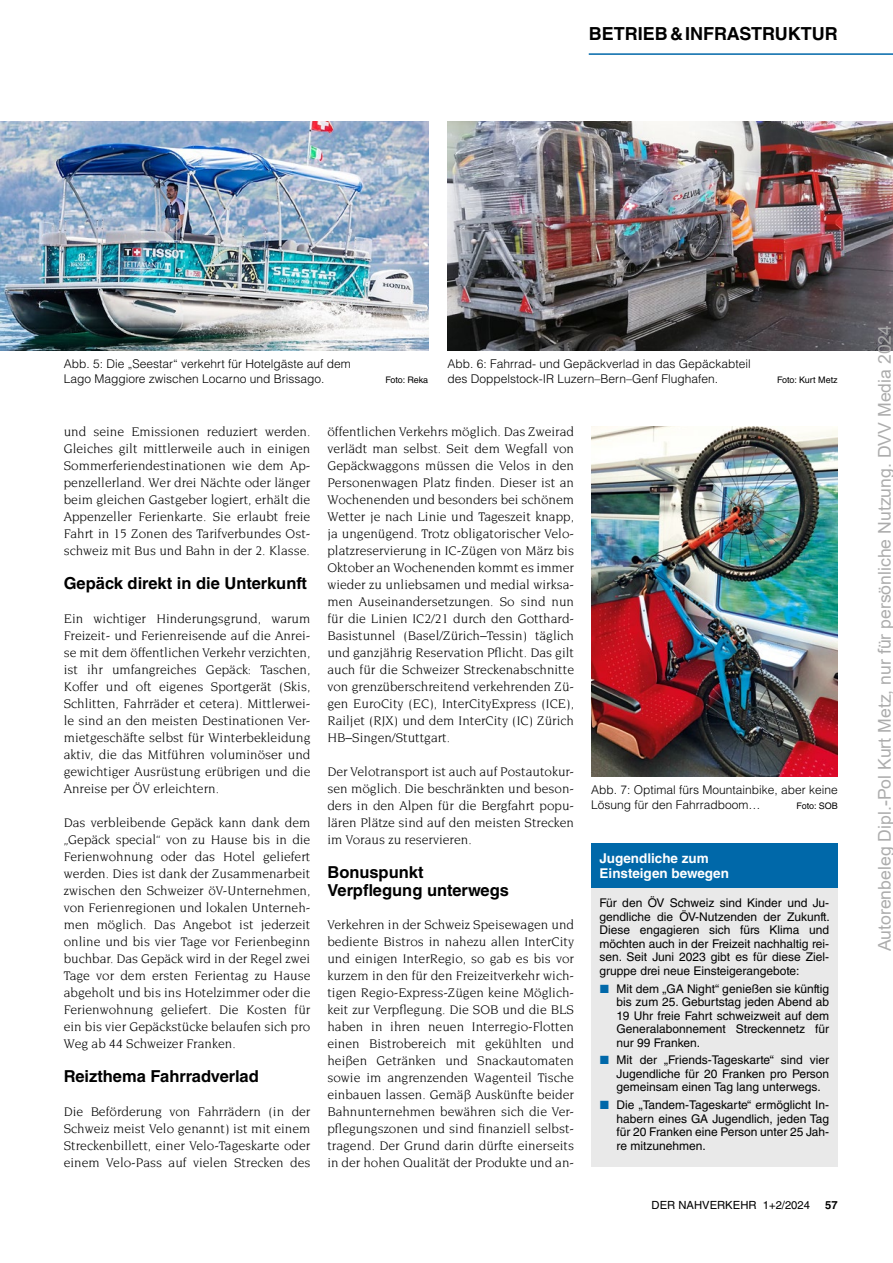
<style>
.page{position:relative;width:893px;height:1263px;background:#fff}
.page>*{position:absolute;margin:0;border:0;box-sizing:border-box;transform-origin:0 0}
.t1{font:700 18px "Helvetica LT Std";color:#000}
.t2{font:17.7px "Arial";color:rgb(171 171 171/.98)}
.t3{font:700 16.5px/18px "Helvetica LT Std";color:#000}
.t4{font:13.5px/17px "Novarese Std";color:#000;text-align:justify}
.t5{font:700 13.5px/15px "Helvetica LT Std";color:#fff}
.t6{font:12px/13.5px "Helvetica LT Std";color:#000;text-align:justify}
.t7{font:300 12px/15px "Helvetica LT Std";color:#000}
.t8{font:11.25px "Helvetica LT Std";color:#000}
.t9{font:700 11.25px "Helvetica LT Std";color:#000}
.t10{font:9px "Helvetica LT Std";color:#000}
.t11{font:9px "Helvetica LT Std";letter-spacing:-.02em;color:#000}
.s1{color:#0068a9}
</style>
<div class="page">
<hr style="left:589px;top:53px;width:304px;height:2px;background:#0068a9">
<img style="left:0;top:122px;width:428px;height:229px">
<img style="left:447px;top:122px;width:446px;height:229px">
<div style="left:591px;top:860px;width:247px;height:307px;background:#e9e9e9"></div>
<div style="left:591px;top:843px;width:247px;height:45px;background:#0068a9"></div>
<img style="left:591px;top:426px;width:247px;height:350px">
<h1 class="t1" style="left:589px;top:22px;width:250px">BETRIEB&amp;INFRASTRUKTUR</h1>
<p class="t7" style="left:64px;top:356px;width:288px">Abb. 5: Die „Seestar“ verkehrt für Hotelgäste auf dem<br>Lago Maggiore zwischen Locarno und Brissago.</p>
<p class="t11" style="left:385px;top:374px;width:44px">Foto: Reka</p>
<p class="t7" style="left:447px;top:356px;width:305px">Abb. 6: Fahrrad- und Gepäckverlad in das Gepäckabteil des Doppelstock-IR Luzern–Bern–Genf Flughafen.</p>
<p class="t10" style="left:777px;top:374px;width:62px">Foto: Kurt Metz</p>
<p class="t4" style="left:64px;top:423px;width:248px">und seine Emissionen reduziert werden.<br>Gleiches gilt mittlerweile auch in einigen Sommerferiendestinationen wie dem Ap&shy;penzellerland. Wer drei Nächte oder länger beim gleichen Gastgeber logiert, erhält die Appenzeller Ferienkarte. Sie erlaubt freie Fahrt in 15 Zonen des Tarifverbundes Ost&shy;schweiz mit Bus und Bahn in der 2. Klasse.</p>
<p class="t3" style="left:64px;top:574px;width:245px">Gepäck direkt in die Unterkunft</p>
<p class="t4" style="left:64px;top:610px;width:248px">Ein wichtiger Hinderungsgrund, warum Freizeit- und Ferienreisende auf die Anrei&shy;se mit dem öffentlichen Verkehr verzichten, ist ihr umfangreiches Gepäck: Taschen, Koffer und oft eigenes Sportgerät (Skis, Schlitten, Fahrräder et cetera). Mittlerwei&shy;le sind an den meisten Destinationen Ver&shy;mietgeschäfte selbst für Winterbekleidung aktiv, die das Mitführen voluminöser und gewichtiger Ausrüstung erübrigen und die Anreise per ÖV erleichtern.</p>
<p class="t4" style="left:64px;top:814px;width:248px">Das verbleibende Gepäck kann dank dem „Gepäck special“ von zu Hause bis in die Ferienwohnung oder das Hotel geliefert werden. Dies ist dank der Zusammenarbeit zwischen den Schweizer öV-Unternehmen, von Ferienregionen und lokalen Unterneh&shy;men möglich. Das Angebot ist jederzeit online und bis vier Tage vor Ferienbeginn buchbar. Das Gepäck wird in der Regel zwei Tage vor dem ersten Ferientag zu Hause abgeholt und bis ins Hotelzimmer oder die Ferienwohnung geliefert. Die Kosten für ein bis vier Gepäckstücke belaufen sich pro Weg ab 44 Schweizer Franken.</p>
<p class="t3" style="left:64px;top:1067px;width:197px">Reizthema Fahrradverlad</p>
<p class="t4" style="left:64px;top:1103px;width:248px">Die Beförderung von Fahrrädern (in der Schweiz meist Velo genannt) ist mit einem Streckenbillett, einer Velo-Tageskarte oder einem Velo-Pass auf vielen Strecken des</p>
<p class="t4" style="left:327px;top:423px;width:248px">öffentlichen Verkehrs möglich. Das Zweirad verlädt man selbst. Seit dem Wegfall von Gepäckwaggons müssen die Velos in den Personenwagen Platz finden. Dieser ist an Wochenenden und besonders bei schönem Wetter je nach Linie und Tageszeit knapp, ja ungenügend. Trotz obligatorischer Velo&shy;platzreservierung in IC-Zügen von März bis Oktober an Wochenenden kommt es immer wieder zu unliebsamen und medial wirksa&shy;men Auseinandersetzungen. So sind nun für die Linien IC2/21 durch den Gotthard-Basistunnel (Basel/Zürich–Tessin) täglich und ganzjährig Reservation Pflicht. Das gilt auch für die Schweizer Streckenabschnitte von grenzüberschreitend verkehrenden Zü&shy;gen EuroCity (EC), InterCityExpress (ICE), Railjet (RJX) und dem InterCity (IC) Zürich HB–Singen/Stuttgart.</p>
<p class="t4" style="left:327px;top:763px;width:248px">Der Velotransport ist auch auf Postautokur&shy;sen möglich. Die beschränkten und beson&shy;ders in den Alpen für die Bergfahrt popu&shy;lären Plätze sind auf den meisten Strecken im Voraus zu reservieren.</p>
<p class="t3" style="left:327px;top:863px;width:183px">Bonuspunkt<br>Verpflegung unterwegs</p>
<p class="t4" style="left:327px;top:916px;width:248px">Verkehren in der Schweiz Speisewagen und bediente Bistros in nahezu allen InterCity und einigen InterRegio, so gab es bis vor kurzem in den für den Freizeitverkehr wich&shy;tigen Regio-Express-Zügen keine Möglich&shy;keit zur Verpflegung. Die SOB und die BLS haben in ihren neuen Interregio-Flotten einen Bistrobereich mit gekühlten und heißen Getränken und Snackautomaten sowie im angrenzenden Wagenteil Tische einbauen lassen. Gemäß Auskünfte beider Bahnunternehmen bewähren sich die Ver&shy;pflegungszonen und sind finanziell selbst&shy;tragend. Der Grund darin dürfte einerseits in der hohen Qualität der Produkte und an-</p>
<p class="t7" style="left:591px;top:782px;width:248px">Abb. 7: Optimal fürs Mountainbike, aber keine<br>Lösung für den Fahrradboom…</p>
<p class="t10" style="left:797px;top:800px;width:43px">Foto: SOB</p>
<p class="t5" style="left:600px;top:851px;width:131px">Jugendliche zum<br>Einsteigen bewegen</p>
<p class="t6" style="left:600px;top:896px;width:232px">Für den ÖV Schweiz sind Kinder und Ju&shy;gendliche die ÖV-Nutzenden der Zukunft.<br>Diese engagieren sich fürs Klima und möchten auch in der Freizeit nachhaltig rei&shy;sen. Seit Juni 2023 gibt es für diese Ziel&shy;gruppe drei neue Einsteigerangebote:</p>
<p class="t6" style="left:617px;top:981px;width:214px;text-indent:-17px"><span class="s1">◼</span> Mit dem „GA Night“ genießen sie künftig bis zum 25. Geburtstag jeden Abend ab 19 Uhr freie Fahrt schweizweit auf dem Generalabonnement Streckennetz für nur 99 Franken.</p>
<p class="t6" style="left:617px;top:1053px;width:214px;text-indent:-17px"><span class="s1">◼</span> Mit der „Friends-Tageskarte“ sind vier Jugendliche für 20 Franken pro Person gemeinsam einen Tag lang unterwegs.</p>
<p class="t6" style="left:617px;top:1098px;width:214px;text-indent:-17px"><span class="s1">◼</span> Die „Tandem-Tageskarte“ ermöglicht In&shy;habern eines GA Jugendlich, jeden Tag für 20 Franken eine Person unter 25 Jah&shy;re mitzunehmen.</p>
<p class="t8" style="left:652px;top:1199px;width:160px">DER NAHVERKEHR 1+2/2024</p>
<p class="t9" style="left:825px;top:1198px;width:14px">57</p>
<h2 class="t2" style="left:872px;top:951px;width:633px;rotate:-90deg">Autorenbeleg Dipl.-Pol Kurt Metz, nur für persönliche Nutzung. DVV Media 2024.</h2>
</div>
